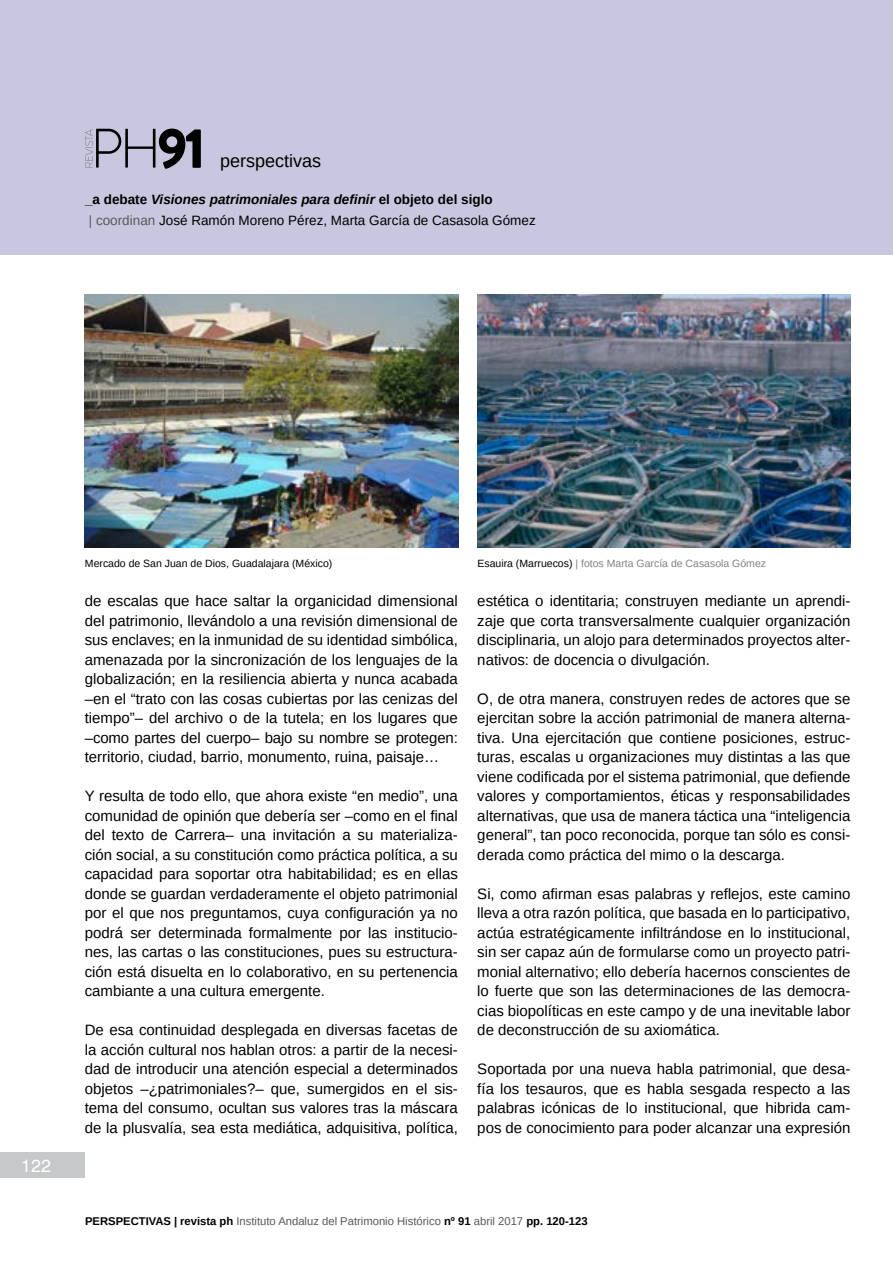
<style>
.page{position:relative;width:893px;height:1263px;background:#fff}
.page>*{position:absolute;margin:0;border:0;box-sizing:border-box;transform-origin:0 0}
.t1{font:900 56.4px "Brandon Grotesque";color:#000}
.t2{font:18px "Arimo";color:#000}
.t3{font:18px "Swiss 721 BT";color:#fff}
.t4{font:15px/19.5px "Arimo";color:#000;text-align:justify}
.t5{font:13.5px/21px "Arimo";color:#000}
.t6{font:11.25px "Arimo";color:#58595b}
.t7{font:10.5px "Arimo";color:#808285}
.t8{font:10.5px "Arimo";color:#000}
.s1{font-weight:700}
.s2{font-weight:700;font-style:italic}
.s3{color:#58595b}
.s4{color:#000}
.s5{font-weight:700;color:#000}
</style>
<div class="page">
<div style="left:0;top:0;width:893px;height:255px;background:#c8c7df"></div>
<div style="left:0;top:1152px;width:85px;height:26px;background:#c7c8ca"></div>
<svg style="left:85px;top:129px;width:70px;height:39px"></svg>
<img style="left:477px;top:294px;width:374px;height:254px">
<img style="left:85px;top:294px;width:373px;height:254px">
<h1 class="t1" style="left:157px;top:108px;width:50px">91</h1>
<p class="t2" style="left:220px;top:149px;width:103px">perspectivas</p>
<p class="t5" style="left:85px;top:189px;width:452px"><span class="s1">_a debate</span> <span class="s2">Visiones patrimoniales para definir</span> <span class="s1">el objeto del siglo<br></span><span class="s3">| coordinan</span> José Ramón Moreno Pérez, Marta García de Casasola Gómez</p>
<p class="t3" style="left:21px;top:1154px;width:31px">122</p>
<p class="t8" style="left:85px;top:557px;width:249px">Mercado de San Juan de Dios, Guadalajara (México)</p>
<p class="t7" style="left:477px;top:557px;width:290px"><span class="s4">Esauira (Marruecos)</span> | fotos Marta García de Casasola Gómez</p>
<p class="t4" style="left:85px;top:591px;width:375px">de escalas que hace saltar la organicidad dimensional del patrimonio, llevándolo a una revisión dimensional de sus enclaves; en la inmunidad de su identidad simbólica, amenazada por la sincronización de los lenguajes de la globalización; en la resiliencia abierta y nunca acabada –en el “trato con las cosas cubiertas por las cenizas del tiempo”– del archivo o de la tutela; en los lugares que –como partes del cuerpo– bajo su nombre se protegen: territorio, ciudad, barrio, monumento, ruina, paisaje…</p>
<p class="t4" style="left:85px;top:786px;width:375px">Y resulta de todo ello, que ahora existe “en medio”, una comunidad de opinión que debería ser –como en el final del texto de Carrera– una invitación a su materializa&shy;ción social, a su constitución como práctica política, a su capacidad para soportar otra habitabilidad; es en ellas donde se guardan verdaderamente el objeto patrimonial por el que nos preguntamos, cuya configuración ya no podrá ser determinada formalmente por las institucio&shy;nes, las cartas o las constituciones, pues su estructura&shy;ción está disuelta en lo colaborativo, en su pertenencia cambiante a una cultura emergente.</p>
<p class="t4" style="left:85px;top:1020px;width:375px">De esa continuidad desplegada en diversas facetas de la acción cultural nos hablan otros: a partir de la necesi&shy;dad de introducir una atención especial a determinados objetos –¿patrimoniales?– que, sumergidos en el sis&shy;tema del consumo, ocultan sus valores tras la máscara de la plusvalía, sea esta mediática, adquisitiva, política,</p>
<p class="t4" style="left:477px;top:591px;width:375px">estética o identitaria; construyen mediante un aprendi&shy;zaje que corta transversalmente cualquier organización disciplinaria, un alojo para determinados proyectos alter&shy;nativos: de docencia o divulgación.</p>
<p class="t4" style="left:477px;top:689px;width:375px">O, de otra manera, construyen redes de actores que se ejercitan sobre la acción patrimonial de manera alterna&shy;tiva. Una ejercitación que contiene posiciones, estruc&shy;turas, escalas u organizaciones muy distintas a las que viene codificada por el sistema patrimonial, que defiende valores y comportamientos, éticas y responsabilidades alternativas, que usa de manera táctica una “inteligencia general”, tan poco reconocida, porque tan sólo es consi&shy;derada como práctica del mimo o la descarga.</p>
<p class="t4" style="left:477px;top:884px;width:375px">Si, como afirman esas palabras y reflejos, este camino lleva a otra razón política, que basada en lo participativo, actúa estratégicamente infiltrándose en lo institucional, sin ser capaz aún de formularse como un proyecto patri&shy;monial alternativo; ello debería hacernos conscientes de lo fuerte que son las determinaciones de las democra&shy;cias biopolíticas en este campo y de una inevitable labor de deconstrucción de su axiomática.</p>
<p class="t4" style="left:477px;top:1059px;width:375px">Soportada por una nueva habla patrimonial, que desa&shy;fía los tesauros, que es habla sesgada respecto a las palabras icónicas de lo institucional, que hibrida cam&shy;pos de conocimiento para poder alcanzar una expresión</p>
<p class="t6" style="left:85px;top:1213px;width:504px"><span class="s5">PERSPECTIVAS | revista ph</span> Instituto Andaluz del Patrimonio Histórico <span class="s5">nº 91</span> abril 2017 <span class="s5">pp. 120-123</span></p>
</div>
